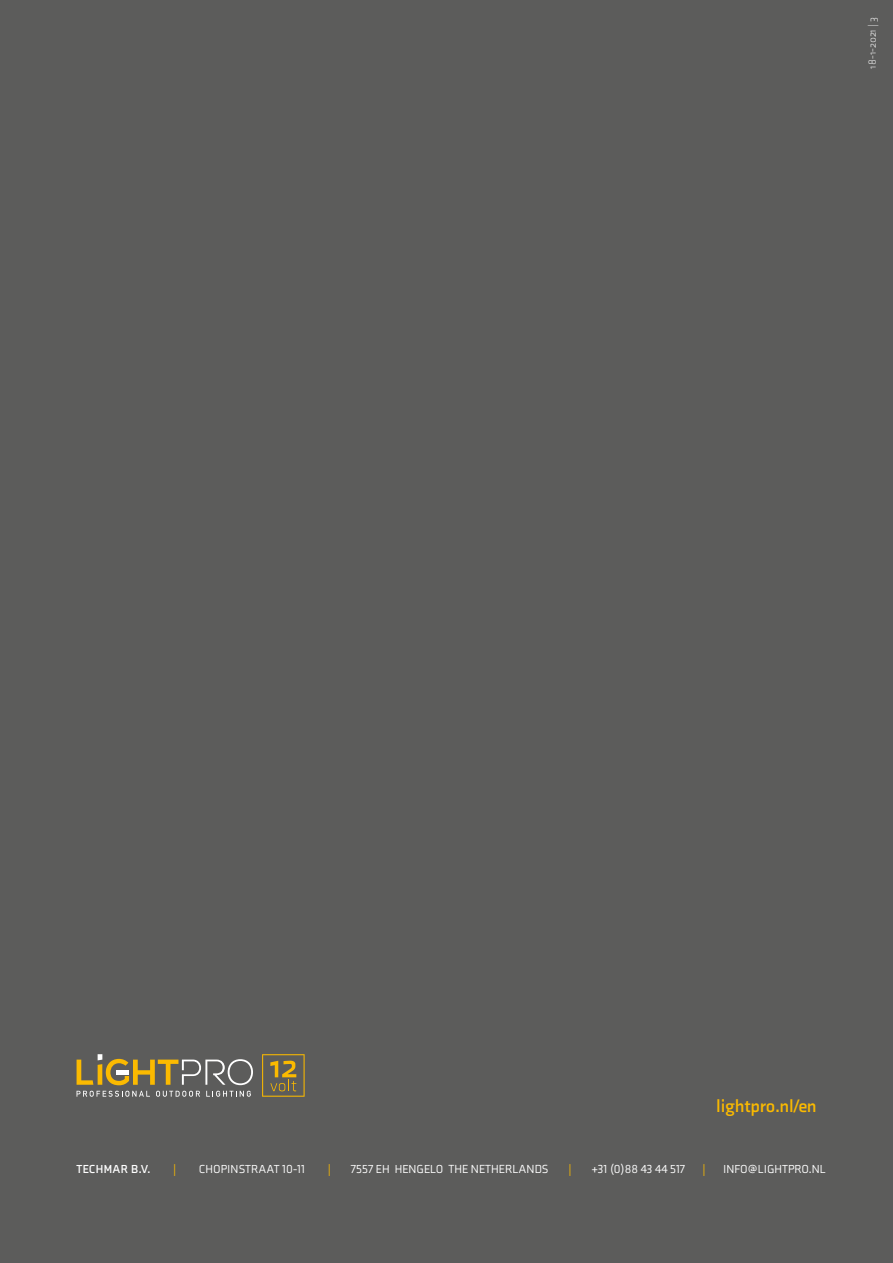
<style>
.page{position:relative;width:893px;height:1263px;background:#5c5c5b}
.page>*{position:absolute;margin:0;border:0;box-sizing:border-box;transform-origin:0 0}
.t1{font:700 18px "Axia";color:#fbba00}
.t2{font:12px "Axia";letter-spacing:.005em;color:#fff}
.t3{font:11.85px "Axia";letter-spacing:.005em;color:#fff}
.t4{font:700 11.85px "Axia";letter-spacing:.03em;color:#fff}
.t5{font:11.85px "Axia";color:#fbba00}
.t6{font:300 10.5px "Axia";color:#fff}
.s1{font-size:11.85px}
</style>
<div class="page">
<svg style="left:77px;top:1054px;width:176px;height:31px"></svg>
<hr style="left:116px;top:1070px;width:13px;height:4px;background:#fff">
<svg style="left:77px;top:1091px;width:73px;height:6px"></svg>
<svg style="left:156px;top:1091px;width:44px;height:6px"></svg>
<svg style="left:206px;top:1091px;width:45px;height:6px"></svg>
<svg style="left:262px;top:1054px;width:43px;height:43px"></svg>
<p class="t6" style="left:866px;top:69px;width:53px;rotate:-90deg">18-1-2021 | 3</p>
<h1 class="t1" style="left:716px;top:1094px;width:102px">lightpro.nl/en</h1>
<p class="t4" style="left:77px;top:1162px;width:75px">TECHMAR B.V.</p>
<p class="t5" style="left:173px;top:1162px;width:5px">|</p>
<p class="t3" style="left:199px;top:1162px;width:108px">CHOPINSTRAAT 10-11</p>
<p class="t5" style="left:328px;top:1162px;width:5px">|</p>
<p class="t2" style="left:351px;top:1162px;width:199px"><span class="s1">7557 EH HENGELO</span> THE NETHERLANDS</p>
<p class="t5" style="left:569px;top:1162px;width:5px">|</p>
<p class="t3" style="left:592px;top:1162px;width:95px">+31 (0)88 43 44 517</p>
<p class="t5" style="left:702px;top:1162px;width:5px">|</p>
<p class="t3" style="left:723px;top:1162px;width:104px">INFO@LIGHTPRO.NL</p>
</div>
